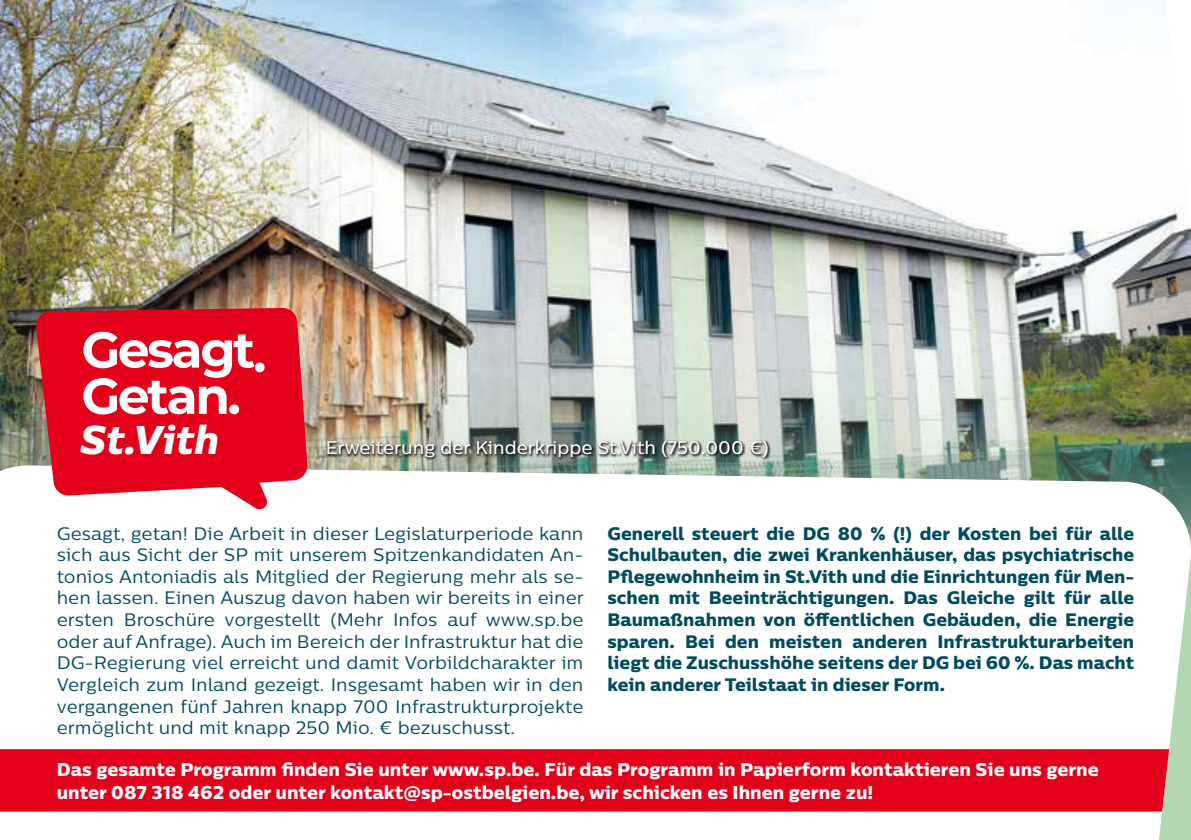
<style>
.page{position:relative;width:1191px;height:840px;background:#fff}
.page>*{position:absolute;margin:0;border:0;box-sizing:border-box;transform-origin:0 0}
.t1{font:italic 40px "Centrale Sans X Bold";color:#fff}
.t2{font:18.4px/23px "Centrale Sans X Bold";color:#fff}
.t3{font:18px/21.6px "Centrale Sans";color:#004b5e;text-align:justify}
.t4{font:18px/21.6px "Centrale Sans X Bold";color:#004b5e;text-align:justify}
.t5{font:18px "Centrale Sans";color:#fff}
</style>
<div class="page">
<img style="left:0;top:0;width:1128px;height:465px">
<svg style="left:0;top:465px;width:1191px;height:374px"></svg>
<img style="left:1128px;top:0;width:63px;height:485px">
<img style="left:327px;top:439px;width:444px;height:21px">
<div style="left:0;top:748px;width:1169px;height:63px;background:#e2001a"></div>
<svg style="left:36px;top:308px;width:272px;height:201px;background:#e12c3f"></svg>
<svg style="left:83px;top:331px;width:182px;height:83px"></svg>
<h1 class="t1" style="left:80px;top:413px;width:141px">St.Vith</h1>
<p class="t5" style="left:326px;top:436px;width:444px">Erweiterung der Kinderkrippe St.Vith (750.000 €)</p>
<p class="t3" style="left:57px;top:521px;width:528px">Gesagt, getan! Die Arbeit in dieser Legislaturperiode kann sich aus Sicht der SP mit unserem Spitzenkandidaten An&shy;tonios Antoniadis als Mitglied der Regierung mehr als se&shy;hen lassen. Einen Auszug davon haben wir bereits in einer ersten Broschüre vorgestellt (Mehr Infos auf www.sp.be oder auf Anfrage). Auch im Bereich der Infrastruktur hat die DG-Regierung viel erreicht und damit Vorbildcharakter im Vergleich zum Inland gezeigt. Insgesamt haben wir in den vergangenen fünf Jahren knapp 700 Infrastrukturprojekte ermöglicht und mit knapp 250 Mio. € bezuschusst.</p>
<p class="t4" style="left:607px;top:521px;width:528px">Generell steuert die DG 80 % (!) der Kosten bei für alle Schulbauten, die zwei Krankenhäuser, das psychiatrische Pflegewohnheim in St.Vith und die Einrichtungen für Men&shy;schen mit Beeinträchtigungen. Das Gleiche gilt für alle Baumaßnahmen von öffentlichen Gebäuden, die Energie sparen. Bei den meisten anderen Infrastrukturarbeiten liegt die Zuschusshöhe seitens der DG bei 60 %. Das macht kein anderer Teilstaat in dieser Form.</p>
<p class="t2" style="left:57px;top:756px;width:1043px">Das gesamte Programm finden Sie unter www.sp.be. Für das Programm in Papierform kontaktieren Sie uns gerne unter 087 318 462 oder unter kontakt@sp-ostbelgien.be, wir schicken es Ihnen gerne zu!</p>
</div>
